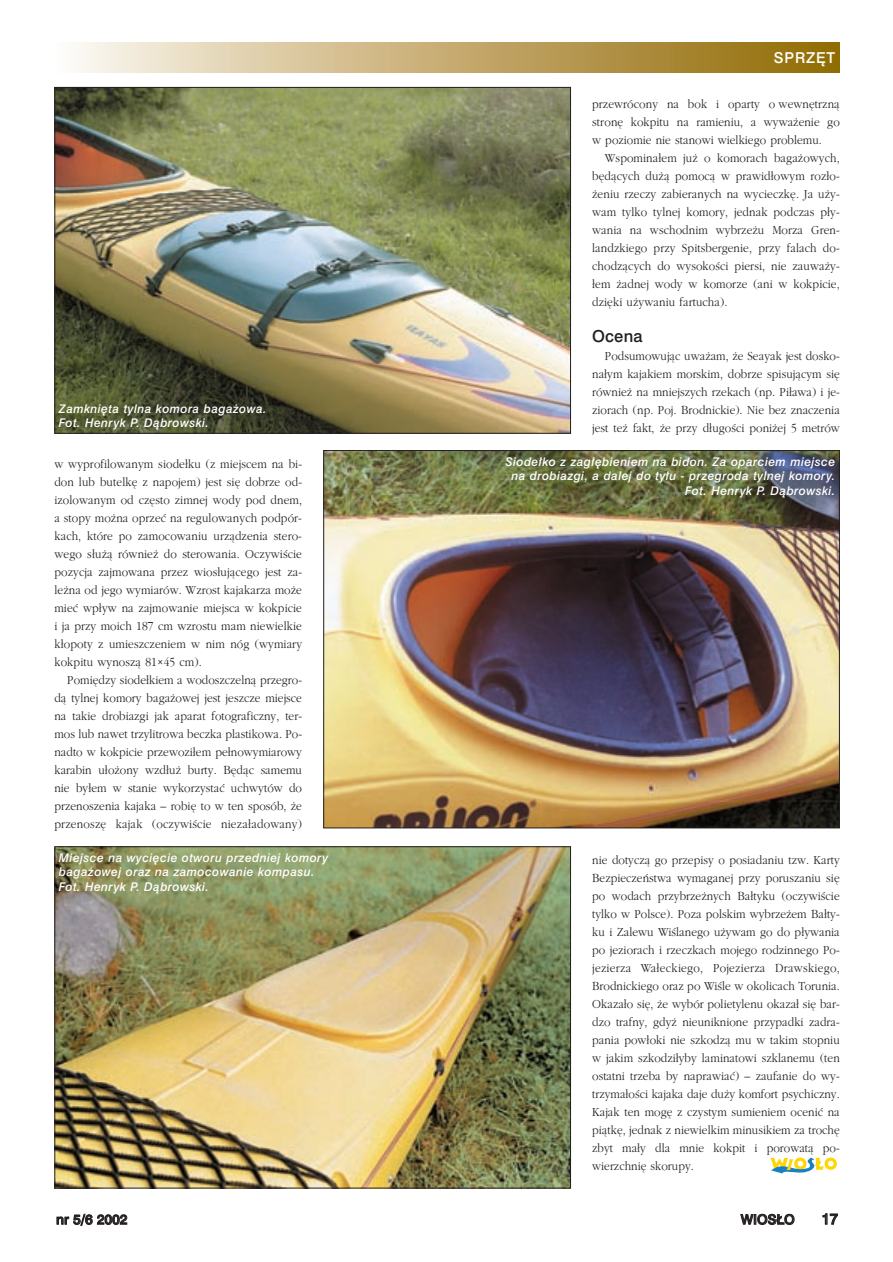
<style>
.page{position:relative;width:893px;height:1262px;background:#fff}
.page>*{position:absolute;margin:0;border:0;box-sizing:border-box;transform-origin:0 0}
.t1{font:16.5px "Swis 721 Md PL Regular A";letter-spacing:.01em;color:#231f20}
.t2{font:15px "Swis 721 Md PL Regular A";letter-spacing:.055em;color:#fff}
.t3{font:15px "Swis 721 Md PL Regular A";color:#231f20}
.t4{font:13.5px "Swis 721 Md PL Regular A";letter-spacing:.01em;color:#231f20}
.t5{font:12.75px/18px "Gatineau";letter-spacing:.005em;color:#231f20;text-align:justify;scale:.9 1}
.t6{font:12px/14.4px "Swis 721 Md PL Italic A";letter-spacing:.035em;color:#fff}
</style>
<div class="page">
<div style="left:57px;top:43px;width:13px;height:29px;background:#fdfcfa"></div>
<div style="left:67px;top:43px;width:12px;height:29px;background:#fcfaf6"></div>
<div style="left:76px;top:43px;width:12px;height:29px;background:#faf8f2"></div>
<div style="left:85px;top:43px;width:12px;height:29px;background:#f9f6ee"></div>
<div style="left:94px;top:43px;width:13px;height:29px;background:#f7f3e9"></div>
<div style="left:106px;top:43px;width:13px;height:29px;background:#f5f0e4"></div>
<div style="left:119px;top:43px;width:12px;height:29px;background:#f3eddf"></div>
<div style="left:128px;top:43px;width:12px;height:29px;background:#f3ebdb"></div>
<div style="left:137px;top:43px;width:13px;height:29px;background:#f1e8d7"></div>
<div style="left:149px;top:43px;width:13px;height:29px;background:#efe7d3"></div>
<div style="left:162px;top:43px;width:12px;height:29px;background:#ede4ce"></div>
<div style="left:174px;top:43px;width:12px;height:29px;background:#ebe1c9"></div>
<div style="left:186px;top:43px;width:13px;height:29px;background:#eadfc5"></div>
<div style="left:195px;top:43px;width:13px;height:29px;background:#e8dcc1"></div>
<div style="left:208px;top:43px;width:12px;height:29px;background:#e5d9bc"></div>
<div style="left:220px;top:43px;width:12px;height:29px;background:#e4d6b8"></div>
<div style="left:232px;top:43px;width:13px;height:29px;background:#e2d4b3"></div>
<div style="left:244px;top:43px;width:13px;height:29px;background:#e1d1b0"></div>
<div style="left:257px;top:43px;width:12px;height:29px;background:#e0d0ac"></div>
<div style="left:266px;top:43px;width:12px;height:29px;background:#dfcda8"></div>
<div style="left:278px;top:43px;width:13px;height:29px;background:#decba4"></div>
<div style="left:290px;top:43px;width:13px;height:29px;background:#dcc9a0"></div>
<div style="left:303px;top:43px;width:12px;height:29px;background:#dac69d"></div>
<div style="left:315px;top:43px;width:12px;height:29px;background:#d8c499"></div>
<div style="left:327px;top:43px;width:13px;height:29px;background:#d7c295"></div>
<div style="left:336px;top:43px;width:13px;height:29px;background:#d6bf91"></div>
<div style="left:349px;top:43px;width:12px;height:29px;background:#d4bd8e"></div>
<div style="left:361px;top:43px;width:12px;height:29px;background:#d2ba8a"></div>
<div style="left:373px;top:43px;width:13px;height:29px;background:#d1b786"></div>
<div style="left:385px;top:43px;width:13px;height:29px;background:#cfb582"></div>
<div style="left:398px;top:43px;width:12px;height:29px;background:#cdb37f"></div>
<div style="left:410px;top:43px;width:12px;height:29px;background:#cbb17b"></div>
<div style="left:422px;top:43px;width:13px;height:29px;background:#caaf77"></div>
<div style="left:435px;top:43px;width:12px;height:29px;background:#c8ac74"></div>
<div style="left:444px;top:43px;width:12px;height:29px;background:#c6aa70"></div>
<div style="left:456px;top:43px;width:12px;height:29px;background:#c5a86d"></div>
<div style="left:468px;top:43px;width:13px;height:29px;background:#c3a66a"></div>
<div style="left:481px;top:43px;width:12px;height:29px;background:#c1a466"></div>
<div style="left:493px;top:43px;width:12px;height:29px;background:#bfa264"></div>
<div style="left:505px;top:43px;width:12px;height:29px;background:#bea061"></div>
<div style="left:517px;top:43px;width:13px;height:29px;background:#bc9e5d"></div>
<div style="left:530px;top:43px;width:12px;height:29px;background:#ba9d5a"></div>
<div style="left:542px;top:43px;width:12px;height:29px;background:#b99b57"></div>
<div style="left:554px;top:43px;width:13px;height:29px;background:#b79954"></div>
<div style="left:566px;top:43px;width:13px;height:29px;background:#b59750"></div>
<div style="left:579px;top:43px;width:12px;height:29px;background:#b3954d"></div>
<div style="left:591px;top:43px;width:12px;height:29px;background:#b29249"></div>
<div style="left:603px;top:43px;width:13px;height:29px;background:#b09045"></div>
<div style="left:615px;top:43px;width:13px;height:29px;background:#ae8e42"></div>
<div style="left:628px;top:43px;width:12px;height:29px;background:#ac8c3f"></div>
<div style="left:640px;top:43px;width:12px;height:29px;background:#ab8a3b"></div>
<div style="left:652px;top:43px;width:13px;height:29px;background:#a98838"></div>
<div style="left:664px;top:43px;width:13px;height:29px;background:#a78734"></div>
<div style="left:677px;top:43px;width:12px;height:29px;background:#a68530"></div>
<div style="left:689px;top:43px;width:12px;height:29px;background:#a4832c"></div>
<div style="left:701px;top:43px;width:13px;height:29px;background:#a38128"></div>
<div style="left:714px;top:43px;width:12px;height:29px;background:#a17f25"></div>
<div style="left:726px;top:43px;width:12px;height:29px;background:#9f7d21"></div>
<div style="left:738px;top:43px;width:12px;height:29px;background:#9e7b1e"></div>
<div style="left:750px;top:43px;width:13px;height:29px;background:#9c791a"></div>
<div style="left:763px;top:43px;width:12px;height:29px;background:#9a7716"></div>
<div style="left:775px;top:43px;width:12px;height:29px;background:#987612"></div>
<div style="left:787px;top:43px;width:13px;height:29px;background:#97740d"></div>
<div style="left:799px;top:43px;width:13px;height:29px;background:#95720a"></div>
<div style="left:812px;top:43px;width:12px;height:29px;background:#937006"></div>
<div style="left:824px;top:43px;width:12px;height:29px;background:#916e03"></div>
<div style="left:833px;top:43px;width:6px;height:29px;background:#906d00"></div>
<svg style="left:770px;top:1157px;width:66px;height:16px"></svg>
<img style="left:56px;top:89px;width:513px;height:343px">
<img style="left:56px;top:848px;width:513px;height:338px">
<img style="left:325px;top:452px;width:512px;height:374px">
<p class="t6" style="left:59px;top:403px;width:209px">Zamkniêta tylna komora baga¿owa.<br>Fot. Henryk P. D¹browski.</p>
<p class="t5" style="left:54px;top:456px;width:276px">w wyprofilowanym siodełku (z miejscem na bi− don lub butelkę z napojem) jest się dobrze od− izolowanym od często zimnej wody pod dnem, a stopy można oprzeć na regulowanych podpór− kach, które po zamocowaniu urządzenia stero− wego służą również do sterowania. Oczywiście pozycja zajmowana przez wiosłującego jest za− leżna od jego wymiarów. Wzrost kajakarza może mieć wpływ na zajmowanie miejsca w kokpicie i ja przy moich 187 cm wzrostu mam niewielkie kłopoty z umieszczeniem w nim nóg (wymiary kokpitu wynoszą 81×45 cm).</p>
<p class="t5" style="left:54px;top:672px;width:276px;text-indent:13px">Pomiędzy siodełkiem a wodoszczelną przegro− dą tylnej komory bagażowej jest jeszcze miejsce na takie drobiazgi jak aparat fotograficzny, ter− mos lub nawet trzylitrowa beczka plastikowa. Po− nadto w kokpicie przewoziłem pełnowymiarowy karabin ułożony wzdłuż burty. Będąc samemu nie byłem w stanie wykorzystać uchwytów do przenoszenia kajaka – robię to w ten sposób, że przenoszę kajak (oczywiście niezaładowany)</p>
<p class="t6" style="left:59px;top:852px;width:271px">Miejsce na wyciêcie otworu przedniej komory baga¿owej oraz na zamocowanie kompasu.<br>Fot. Henryk P. D¹browski.</p>
<p class="t2" style="left:773px;top:52px;width:63px">SPRZÊT</p>
<p class="t5" style="left:592px;top:96px;width:276px">przewrócony na bok i oparty o wewnętrzną stronę kokpitu na ramieniu, a wyważenie go w poziomie nie stanowi wielkiego problemu.</p>
<p class="t5" style="left:592px;top:150px;width:276px;text-indent:13px">Wspominałem już o komorach bagażowych, będących dużą pomocą w prawidłowym rozło− żeniu rzeczy zabieranych na wycieczkę. Ja uży− wam tylko tylnej komory, jednak podczas pły− wania na wschodnim wybrzeżu Morza Gren− landzkiego przy Spitsbergenie, przy falach do− chodzących do wysokości piersi, nie zauważy− łem żadnej wody w komorze (ani w kokpicie, dzięki używaniu fartucha).</p>
<p class="t1" style="left:592px;top:330px;width:52px">Ocena</p>
<p class="t5" style="left:592px;top:348px;width:277px;text-indent:13px">Podsumowując uważam, że Seayak jest dosko− nałym kajakiem morskim, dobrze spisującym się również na mniejszych rzekach (np. Piława) i je− ziorach (np. Poj. Brodnickie). Nie bez znaczenia jest też fakt, że przy długości poniżej 5 metrów</p>
<p class="t6" style="left:505px;top:456px;width:331px;text-align:right">Siode³ko z zag³êbieniem na bidon. Za oparciem miejsce na drobiazgi, a dalej do ty³u - przegroda tylnej komory.<br>Fot. Henryk P. D¹browski.</p>
<p class="t5" style="left:592px;top:852px;width:276px">nie dotyczą go przepisy o posiadaniu tzw. Karty Bezpieczeństwa wymaganej przy poruszaniu się po wodach przybrzeżnych Bałtyku (oczywiście tylko w Polsce). Poza polskim wybrzeżem Bałty− ku i Zalewu Wiślanego używam go do pływania po jeziorach i rzeczkach mojego rodzinnego Po− jezierza Wałeckiego, Pojezierza Drawskiego, Brodnickiego oraz po Wiśle w okolicach Torunia.<br>Okazało się, że wybór polietylenu okazał się bar− dzo trafny, gdyż nieuniknione przypadki zadra− pania powłoki nie szkodzą mu w takim stopniu w jakim szkodziłyby laminatowi szklanemu (ten ostatni trzeba by naprawiać) – zaufanie do wy− trzymałości kajaka daje duży komfort psychiczny.<br>Kajak ten mogę z czystym sumieniem ocenić na piątkę, jednak z niewielkim minusikiem za trochę zbyt mały dla mnie kokpit i porowatą po− wierzchnię skorupy.</p>
<p class="t4" style="left:56px;top:1214px;width:73px">nr 5/6 2002</p>
<p class="t4" style="left:740px;top:1214px;width:55px">WIOS£O</p>
<p class="t3" style="left:821px;top:1213px;width:18px">17</p>
</div>
